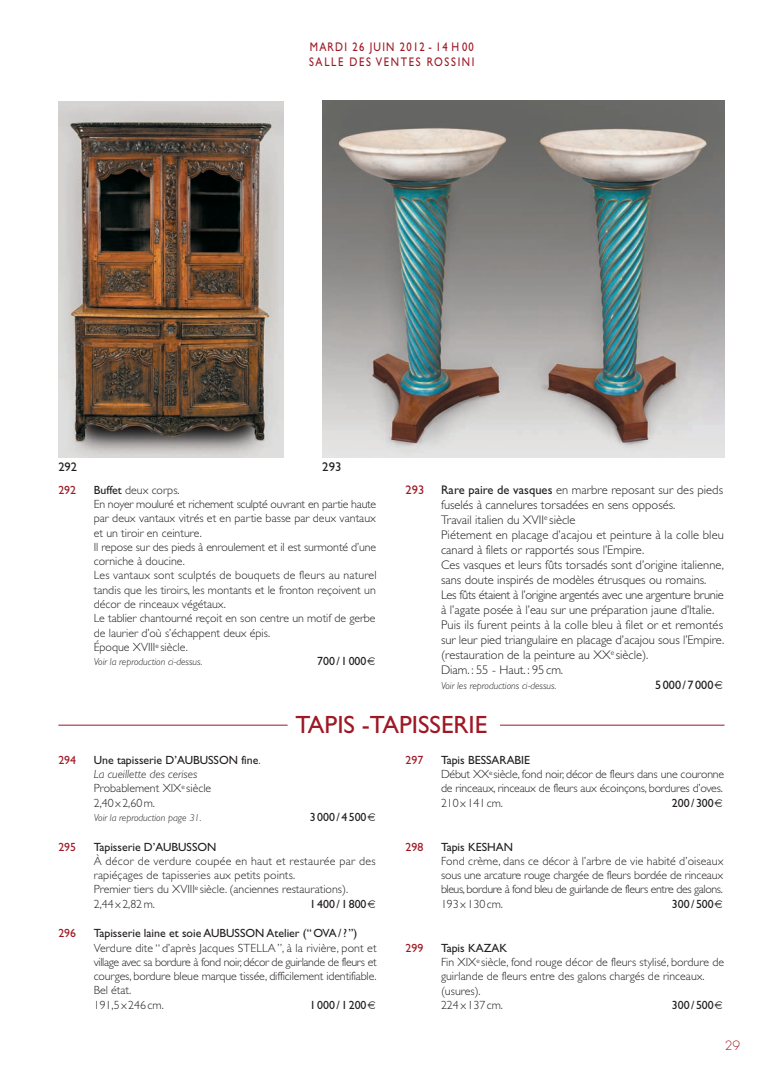
<style>
.page{position:relative;width:776px;height:1085px;background:#fff}
.page>*{position:absolute;margin:0;border:0;box-sizing:border-box;transform-origin:0 0}
.t1{font:25px "Gill Sans";color:#9e1825}
.t2{font:12.75px "Gill Sans";color:#231f20}
.t3{font:300 12.5px/15px "Gill Sans";color:#231f20}
.t4{font:12.5px/15px "Gill Sans";letter-spacing:.155em;color:#9e1825;scale:.85 1}
.t5{font:12.5px "Gill Sans";letter-spacing:.135em;color:#9e1825}
.t6{font:12.5px "Gill Sans";color:#231f20}
.t7{font:300 12.5px "Futura";color:#9e1825}
.t8{font:12.25px "Gill Sans";color:#231f20}
.t9{font:300 11.88px/14.2px "Gill Sans";color:#231f20}
.t10{font:11.88px "Gill Sans";color:#231f20}
.t11{font:11.88px "Gill Sans";color:#9e1825}
.t12{font:italic 300 10px "Gill Sans";color:#231f20}
.s1{font-weight:400}
.s2{font-style:italic}
</style>
<div class="page">
<img style="left:59px;top:101px;width:224px;height:356px">
<hr style="left:58px;top:724px;width:230px;height:1px;background:#9e1825">
<hr style="left:500px;top:724px;width:224px;height:1px;background:#9e1825">
<img style="left:322px;top:101px;width:402px;height:356px">
<p class="t6" style="left:58px;top:462px;width:20px">292</p>
<p class="t4" style="left:309px;top:41px;width:196px">MARDI 26 JUIN 2012 - 14 H 00<br>SALLE DES VENTES ROSSINI</p>
<p class="t2" style="left:322px;top:462px;width:21px">293</p>
<p class="t11" style="left:58px;top:485px;width:19px">292</p>
<p class="t9" style="left:94px;top:484px;width:284px"><span class="s1">Buffet</span> deux corps.<br>En noyer mouluré et richement sculpté ouvrant en partie haute par deux vantaux vitrés et en partie basse par deux vantaux et un tiroir en ceinture.<br>Il repose sur des pieds à enroulement et il est surmonté d’une corniche à doucine.<br>Les vantaux sont sculptés de bouquets de fleurs au naturel tandis que les tiroirs, les montants et le fronton reçoivent un décor de rinceaux végétaux.<br>Le tablier chantourné reçoit en son centre un motif de gerbe de laurier d’où s’échappent deux épis.<br>Époque XVIII<sup>e</sup> siècle.</p>
<p class="t12" style="left:94px;top:658px;width:110px">Voir la reproduction ci-dessus.</p>
<p class="t10" style="left:317px;top:656px;width:51px">700/1000</p>
<p class="t5" style="left:406px;top:485px;width:20px">293</p>
<p class="t3" style="left:441px;top:484px;width:285px"><span class="s1">Rare paire de vasques</span> en marbre reposant sur des pieds fuselés à cannelures torsadées en sens opposés.<br>Travail italien du XVII<sup>e</sup> siècle<br>Piétement en placage d’acajou et peinture à la colle bleu canard à filets or rapportés sous l’Empire.<br>Ces vasques et leurs fûts torsadés sont d’origine italienne, sans doute inspirés de modèles étrusques ou romains.<br>Les fûts étaient à l’origine argentés avec une argenture brunie à l’agate posée à l’eau sur une préparation jaune d’Italie.<br>Puis ils furent peints à la colle bleu à filet or et remontés sur leur pied triangulaire en placage d’acajou sous l’Empire. (restauration de la peinture au XX<sup>e</sup> siècle).<br>Diam. : 55 - Haut. : 95cm.</p>
<p class="t12" style="left:441px;top:682px;width:117px">Voir les reproductions ci-dessus.</p>
<p class="t8" style="left:655px;top:680px;width:60px">5000 / 7000</p>
<h1 class="t1" style="left:295px;top:715px;width:193px">TAPIS -TAPISSERIE</h1>
<p class="t11" style="left:58px;top:755px;width:19px">294</p>
<p class="t9" style="left:94px;top:753px;width:168px"><span class="s1">Une tapisserie D’AUBUSSON fine</span>.<br><span class="s2">La cueillette des cerises<br></span>Probablement XIX<sup>e</sup> siècle<br>2,40x2,60m.</p>
<p class="t12" style="left:94px;top:813px;width:109px">Voir la reproduction page 31.</p>
<p class="t10" style="left:310px;top:812px;width:58px">3000 / 4500</p>
<p class="t11" style="left:58px;top:842px;width:19px">295</p>
<p class="t10" style="left:94px;top:842px;width:124px">Tapisserie D’AUBUSSON</p>
<p class="t9" style="left:94px;top:854px;width:283px">À décor de verdure coupée en haut et restaurée par des rapiéçages de tapisseries aux petits points.<br>Premier tiers du XVIII<sup>e</sup> siècle. (anciennes restaurations).<br>2,44x2,82m.</p>
<p class="t10" style="left:310px;top:899px;width:58px">1400 / 1800</p>
<p class="t11" style="left:58px;top:928px;width:19px">296</p>
<p class="t10" style="left:94px;top:928px;width:265px">Tapisserie laine et soie AUBUSSON Atelier (“OVA / ?”)</p>
<p class="t9" style="left:94px;top:941px;width:284px">Verdure dite “ d’après Jacques STELLA ”, à la rivière, pont et village avec sa bordure à fond noir, décor de guirlande de fleurs et courges, bordure bleue marque tissée, difficilement identifiable.<br>Bel état.<br>191,5x246cm.</p>
<p class="t10" style="left:310px;top:1000px;width:58px">1000 / 1200</p>
<p class="t11" style="left:406px;top:755px;width:19px">297</p>
<p class="t9" style="left:441px;top:753px;width:285px"><span class="s1">Tapis BESSARABIE<br></span>Début XX<sup>e</sup> siècle, fond noir, décor de fleurs dans une couronne de rinceaux, rinceaux de fleurs aux écoinçons, bordures d’oves.<br>210x141 cm.</p>
<p class="t10" style="left:672px;top:798px;width:43px">200 / 300</p>
<p class="t11" style="left:406px;top:842px;width:19px">298</p>
<p class="t10" style="left:441px;top:842px;width:74px">Tapis KESHAN</p>
<p class="t9" style="left:441px;top:854px;width:284px;text-align:justify">Fond crème, dans ce décor à l’arbre de vie habité d’oiseaux sous une arcature rouge chargée de fleurs bordée de rinceaux bleus, bordure à fond bleu de guirlande de fleurs entre des galons.<br>193x130cm.</p>
<p class="t10" style="left:672px;top:899px;width:43px">300 / 500</p>
<p class="t11" style="left:406px;top:943px;width:19px">299</p>
<p class="t9" style="left:441px;top:941px;width:285px"><span class="s1">Tapis KAZAK<br></span>Fin XIX<sup>e</sup> siècle, fond rouge décor de fleurs stylisé, bordure de guirlande de fleurs entre des galons chargés de rinceaux. (usures).<br>224x137cm.</p>
<p class="t10" style="left:672px;top:1000px;width:43px">300 / 500</p>
<p class="t7" style="left:725px;top:1039px;width:17px">29</p>
</div>
